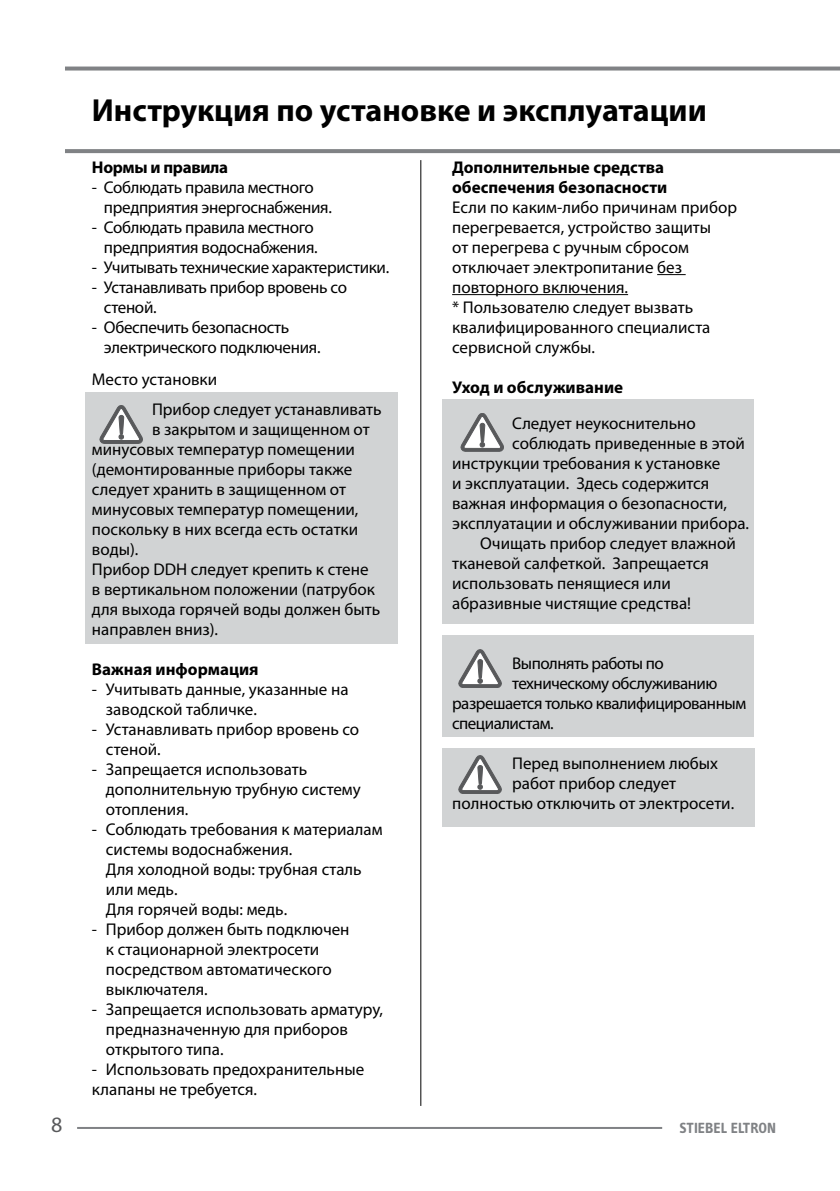
<style>
.page{position:relative;width:840px;height:1191px;background:#fff}
.page>*{position:absolute;margin:0;border:0;box-sizing:border-box;transform-origin:0 0}
.t1{font:700 32px "Myriad Pro";color:#000}
.t2{font:22px "Myriad Pro";color:#58595b}
.t3{font:17px/20px "Myriad Pro";color:#000}
.t4{font:17px/20px "Myriad Pro";letter-spacing:-.02em;color:#000}
.t5{font:17px "Myriad Pro";letter-spacing:-.03em;color:#000}
.t6{font:700 17px/20px "Myriad Pro";color:#000}
.t7{font:700 17px "Myriad Pro";letter-spacing:-.02em;color:#000}
.t8{font:700 15.2px "STE Info Text";color:#808285}
</style>
<div class="page">
<div style="left:85px;top:392px;width:312px;height:251px;background:#d1d3d4"></div>
<div style="left:442px;top:400px;width:311px;height:224px;background:#d1d3d4"></div>
<div style="left:442px;top:635px;width:311px;height:102px;background:#d1d3d4"></div>
<div style="left:442px;top:748px;width:312px;height:78px;background:#d1d3d4"></div>
<svg style="left:100px;top:406px;width:43px;height:38px"></svg>
<svg style="left:460px;top:413px;width:43px;height:38px"></svg>
<svg style="left:458px;top:649px;width:43px;height:39px"></svg>
<svg style="left:458px;top:755px;width:43px;height:38px"></svg>
<hr style="left:77px;top:1127px;width:584px;height:2px;background:#808285">
<svg style="left:65px;top:67px;width:774px;height:4px;background:#8e9092"></svg>
<svg style="left:65px;top:149px;width:774px;height:4px;background:#838588"></svg>
<hr style="left:420px;top:160px;width:1px;height:946px;background:#000">
<svg style="left:657px;top:274px;width:28px;height:1px"></svg>
<hr style="left:452px;top:294px;width:175px;height:1px;background:#000">
<h1 class="t1" style="left:92px;top:89px;width:616px">Инструкция по установке и эксплуатации</h1>
<p class="t7" style="left:92px;top:156px;width:138px">Нормы и правила</p>
<p class="t4" style="left:104px;top:177px;width:229px;text-indent:-12px">- Соблюдать правила местного предприятия энергоснабжения.</p>
<p class="t4" style="left:92px;top:217px;width:227px;text-align:right">- Соблюдать правила местного предприятия водоснабжения.</p>
<p class="t4" style="left:92px;top:257px;width:298px">- Учитывать технические характеристики.</p>
<p class="t4" style="left:104px;top:277px;width:244px;text-indent:-12px">- Устанавливать прибор вровень со стеной.</p>
<p class="t4" style="left:104px;top:317px;width:218px;text-indent:-12px">- Обеспечить безопасность электрического подключения.</p>
<p class="t3" style="left:152px;top:364px;width:231px;line-height:30px;text-indent:-60px">Место установки<br>Прибор следует устанавливать</p>
<p class="t3" style="left:92px;top:419px;width:289px;text-indent:60px">в закрытом и защищенном от минусовых температур помещении (демонтированные приборы также следует хранить в защищенном от минусовых температур помещении, поскольку в них всегда есть остатки воды).<br>Прибор DDH следует крепить к стене в вертикальном положении (патрубок для выхода горячей воды должен быть направлен вниз).</p>
<p class="t6" style="left:92px;top:658px;width:168px">Важная информация</p>
<p class="t3" style="left:106px;top:679px;width:244px;text-indent:-14px">- Учитывать данные, указанные на заводской табличке.</p>
<p class="t3" style="left:106px;top:719px;width:255px;text-indent:-14px">- Устанавливать прибор вровень со стеной.</p>
<p class="t3" style="left:106px;top:759px;width:256px;text-indent:-14px">- Запрещается использовать дополнительную трубную систему отопления.</p>
<p class="t3" style="left:106px;top:819px;width:278px;text-indent:-14px">- Соблюдать требования к материалам системы водоснабжения.<br>Для холодной воды: трубная сталь или медь.<br>Для горячей воды: медь.</p>
<p class="t3" style="left:106px;top:919px;width:245px;text-indent:-14px">- Прибор должен быть подключен к стационарной электросети посредством автоматического выключателя.</p>
<p class="t3" style="left:106px;top:999px;width:278px;text-indent:-14px">- Запрещается использовать арматуру, предназначенную для приборов открытого типа.</p>
<p class="t3" style="left:92px;top:1059px;width:273px">- Использовать предохранительные клапаны не требуется.</p>
<p class="t6" style="left:452px;top:157px;width:217px">Дополнительные средства обеспечения безопасности</p>
<p class="t3" style="left:452px;top:197px;width:286px">Если по каким-либо причинам прибор перегревается, устройство защиты<br>от перегрева с ручным сбросом отключает электропитание без повторного включения.<br>* Пользователю следует вызвать квалифицированного специалиста сервисной службы.</p>
<p class="t6" style="left:452px;top:376px;width:172px">Уход и обслуживание</p>
<p class="t3" style="left:512px;top:413px;width:185px">Следует неукоснительно</p>
<p class="t3" style="left:512px;top:433px;width:234px">соблюдать приведенные в этой</p>
<p class="t3" style="left:452px;top:453px;width:269px">инструкции требования к установке</p>
<p class="t3" style="left:452px;top:473px;width:258px">и эксплуатации. Здесь содержится</p>
<p class="t3" style="left:452px;top:493px;width:276px">важная информация о безопасности,</p>
<p class="t3" style="left:452px;top:513px;width:298px">эксплуатации и обслуживании прибора.</p>
<p class="t3" style="left:480px;top:533px;width:257px">Очищать прибор следует влажной</p>
<p class="t3" style="left:452px;top:553px;width:258px">тканевой салфеткой. Запрещается</p>
<p class="t3" style="left:452px;top:573px;width:220px">использовать пенящиеся или</p>
<p class="t3" style="left:452px;top:593px;width:240px">абразивные чистящие средства!</p>
<p class="t5" style="left:512px;top:653px;width:153px">Выполнять работы по</p>
<p class="t5" style="left:512px;top:673px;width:207px">техническому обслуживанию</p>
<p class="t5" style="left:452px;top:693px;width:295px">разрешается только квалифицированным</p>
<p class="t5" style="left:452px;top:713px;width:103px">специалистам.</p>
<p class="t3" style="left:512px;top:753px;width:207px">Перед выполнением любых</p>
<p class="t3" style="left:512px;top:773px;width:165px">работ прибор следует</p>
<p class="t3" style="left:452px;top:793px;width:283px">полностью отключить от электросети.</p>
<p class="t2" style="left:51px;top:1111px;width:13px">8</p>
<p class="t8" style="left:679px;top:1118px;width:98px">STIEBEL ELTRON</p>
</div>
